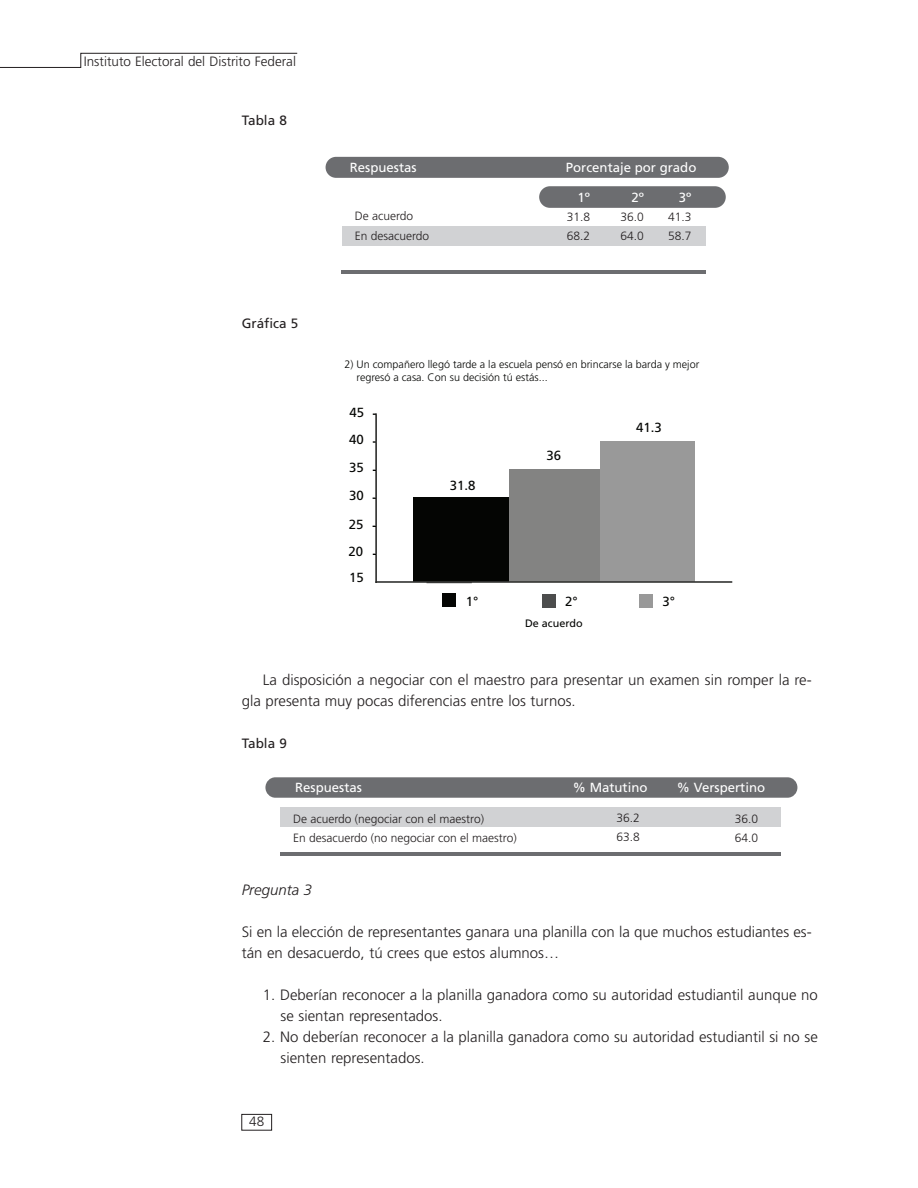
<style>
.page{position:relative;width:918px;height:1188px;background:#fff}
.page>*{position:absolute;margin:0;border:0;box-sizing:border-box;transform-origin:0 0}
.t1{font:300 15px/21px "Frutiger";color:#231f20}
.t2{font:italic 300 15px "Frutiger";color:#231f20}
.t3{font:300 13.5px "Frutiger";color:#231f20}
.t4{font:13.5px "Frutiger";color:#231f20}
.t5{font:13.2px "Frutiger";color:#fff}
.t6{font:13.2px/27.9px "Frutiger";color:#040503;text-align:justify}
.t7{font:300 12px/19.2px "Frutiger";color:#231f20}
.t8{font:300 10.8px/12.9px "Frutiger";color:#040503}
.t9{font:10.8px "Frutiger";color:#040503}
</style>
<div class="page">
<div style="left:241px;top:1114px;width:31px;height:17px;border:1px solid #231f20"></div>
<svg style="left:0;top:53px;width:298px;height:15px"></svg>
<div style="left:326px;top:157px;width:403px;height:21px;background:#6c6d70;border-radius:10px"></div>
<div style="left:539px;top:186px;width:187px;height:22px;background:#6c6d70;border-radius:11px"></div>
<div style="left:342px;top:226px;width:364px;height:19px;background:#d1d2d4"></div>
<hr style="left:342px;top:270px;width:364px;height:4px;background:#6c6d70">
<div style="left:413px;top:498px;width:96px;height:84px;background:#040503"></div>
<div style="left:509px;top:470px;width:92px;height:112px;background:#838382"></div>
<div style="left:600px;top:442px;width:94px;height:140px;background:#999"></div>
<hr style="left:376px;top:581px;width:356px;height:2px;background:#040503">
<hr style="left:375px;top:414px;width:2px;height:168px;background:#040503">
<div style="left:442px;top:594px;width:13px;height:13px;background:#040503"></div>
<div style="left:542px;top:594px;width:13px;height:14px;background:#4c4d4d"></div>
<div style="left:639px;top:594px;width:14px;height:14px;background:#999"></div>
<div style="left:280px;top:807px;width:500px;height:20px;background:#d1d2d4"></div>
<hr style="left:281px;top:853px;width:500px;height:3px;background:#6c6d70">
<div style="left:265px;top:777px;width:532px;height:21px;background:#6c6d70;border-radius:10px"></div>
<p class="t3" style="left:84px;top:56px;width:214px">Instituto Electoral del Distrito Federal</p>
<p class="t4" style="left:242px;top:115px;width:47px">Tabla 8</p>
<p class="t4" style="left:242px;top:318px;width:58px">Gráfica 5</p>
<p class="t5" style="left:350px;top:162px;width:68px">Respuestas</p>
<p class="t5" style="left:566px;top:162px;width:132px">Porcentaje por grado</p>
<p class="t7" style="left:355px;top:208px;width:76px">De acuerdo<br>En desacuerdo</p>
<p class="t5" style="left:578px;top:192px;width:14px">1º</p>
<p class="t7" style="left:567px;top:208px;width:25px">31.8<br>68.2</p>
<p class="t5" style="left:631px;top:192px;width:14px">2º</p>
<p class="t7" style="left:621px;top:208px;width:25px">36.0<br>64.0</p>
<p class="t5" style="left:679px;top:192px;width:14px">3º</p>
<p class="t7" style="left:668px;top:208px;width:25px">41.3<br>58.7</p>
<p class="t8" style="left:357px;top:359px;width:344px;text-indent:-12px">2) Un compañero llegó tarde a la escuela pensó en brincarse la barda y mejor regresó a casa. Con su decisión tú estás...</p>
<p class="t6" style="left:349px;top:399px;width:17px">45<br>40<br>35<br>30<br>25<br>20</p>
<p class="t6" style="left:349px;top:565px;width:16px">15</p>
<p class="t6" style="left:450px;top:472px;width:27px">31.8</p>
<p class="t6" style="left:547px;top:443px;width:16px">36</p>
<p class="t6" style="left:636px;top:415px;width:27px">41.3</p>
<p class="t6" style="left:466px;top:588px;width:14px">1°</p>
<p class="t6" style="left:565px;top:589px;width:14px">2°</p>
<p class="t6" style="left:663px;top:589px;width:14px">3°</p>
<p class="t9" style="left:525px;top:619px;width:59px">De acuerdo</p>
<p class="t1" style="left:242px;top:670px;width:572px;text-indent:21px">La disposición a negociar con el maestro para presentar un examen sin romper la re&shy;gla presenta muy pocas diferencias entre los turnos.</p>
<p class="t4" style="left:242px;top:738px;width:47px">Tabla 9</p>
<p class="t5" style="left:295px;top:782px;width:68px">Respuestas</p>
<p class="t5" style="left:573px;top:782px;width:76px">% Matutino</p>
<p class="t5" style="left:677px;top:782px;width:90px">% Verspertino</p>
<p class="t7" style="left:293px;top:810px;width:225px">De acuerdo (negociar con el maestro)<br>En desacuerdo (no negociar con el maestro)</p>
<p class="t7" style="left:617px;top:809px;width:25px">36.2<br>63.8</p>
<p class="t7" style="left:735px;top:810px;width:25px">36.0<br>64.0</p>
<p class="t2" style="left:242px;top:883px;width:72px">Pregunta 3</p>
<p class="t1" style="left:242px;top:922px;width:572px">Si en la elección de representantes ganara una planilla con la que muchos estudiantes es&shy;tán en desacuerdo, tú crees que estos alumnos…</p>
<p class="t1" style="left:281px;top:985px;width:539px;text-indent:-18px">1. Deberían reconocer a la planilla ganadora como su autoridad estudiantil aunque no se sientan representados.</p>
<p class="t1" style="left:281px;top:1027px;width:539px;text-indent:-18px">2. No deberían reconocer a la planilla ganadora como su autoridad estudiantil si no se sienten representados.</p>
<p class="t3" style="left:249px;top:1116px;width:17px">48</p>
</div>
